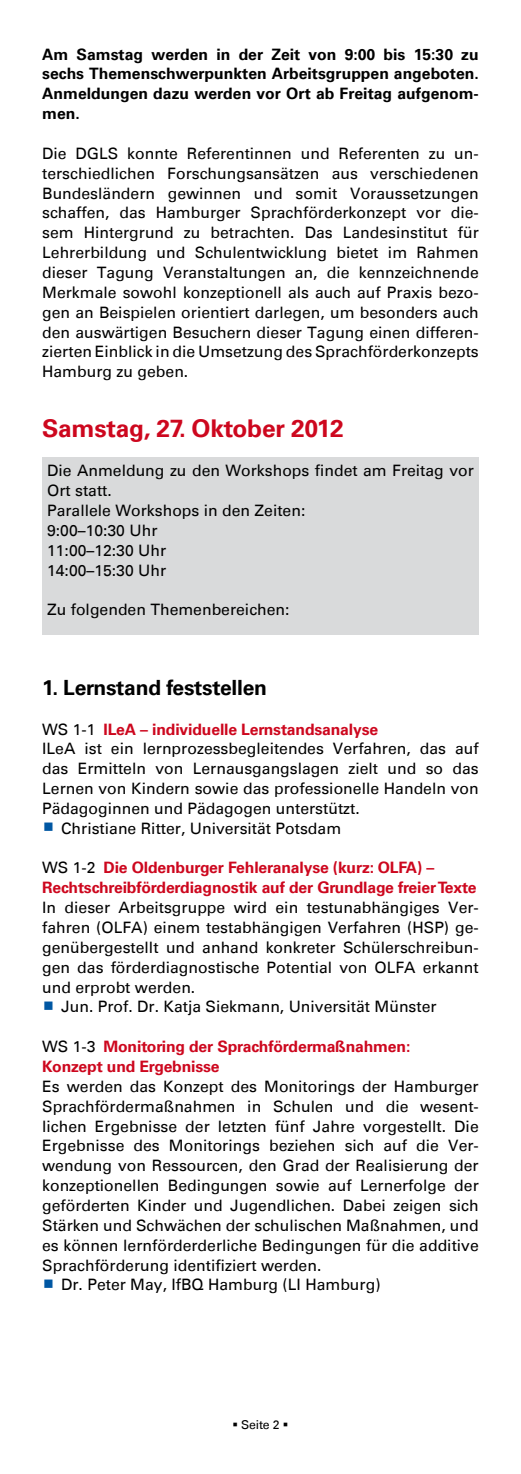
<style>
.page{position:relative;width:521px;height:1474px;background:#fff}
.page>*{position:absolute;margin:0;border:0;box-sizing:border-box;transform-origin:0 0}
.t1{font:700 24.5px "Univers LT";letter-spacing:-.01em;color:#cd071e}
.t2{font:700 21px "Univers LT";letter-spacing:-.01em;color:#000}
.t3{font:15.75px/19.8px "Univers LT";color:#000;text-align:justify}
.t4{font:700 15.75px/19.8px "Univers LT";letter-spacing:-.01em;color:#cd071e}
.t5{font:700 15.75px/19.8px "Univers LT";color:#000;text-align:justify}
.t6{font:12.25px "Univers LT";letter-spacing:-.01em;color:#000}
.s1{font-weight:700;color:#cd071e}
.s2{color:#0057a3}
.s3{font-weight:400;color:#000}
</style>
<div class="page">
<div style="left:42px;top:457px;width:437px;height:178px;background:#d9dadb"></div>
<p class="t5" style="left:42px;top:44px;width:438px">Am Samstag werden in der Zeit von 9:00 bis 15:30 zu sechs Themenschwerpunkten Arbeitsgruppen angeboten.<br>Anmeldungen dazu werden vor Ort ab Freitag aufgenom&shy;men.</p>
<p class="t3" style="left:42px;top:143px;width:438px">Die DGLS konnte Referentinnen und Referenten zu un&shy;terschiedlichen Forschungsansätzen aus verschiedenen Bundesländern gewinnen und somit Voraussetzungen schaffen, das Hamburger Sprachförderkonzept vor die&shy;sem Hintergrund zu betrachten. Das Landesinstitut für Lehrerbildung und Schulentwicklung bietet im Rahmen dieser Tagung Veranstaltungen an, die kennzeichnende Merkmale sowohl konzeptionell als auch auf Praxis bezo&shy;gen an Beispielen orientiert darlegen, um besonders auch den auswärtigen Besuchern dieser Tagung einen differen&shy;zierten Einblick in die Umsetzung des Sprachförderkonzepts Hamburg zu geben.</p>
<h1 class="t1" style="left:42px;top:414px;width:303px">Samstag, 27. Oktober 2012</h1>
<p class="t3" style="left:47px;top:461px;width:428px;text-align:left">Die Anmeldung zu den Workshops findet am Freitag vor<br>Ort statt.<br>Parallele Workshops in den Zeiten:<br>9:00–10:30 Uhr<br>11:00–12:30 Uhr<br>14:00–15:30 Uhr</p>
<p class="t3" style="left:47px;top:600px;width:244px">Zu folgenden Themenbereichen:</p>
<h2 class="t2" style="left:42px;top:675px;width:226px">1. Lernstand feststellen</h2>
<p class="t3" style="left:42px;top:719px;width:438px;text-align:left">WS 1-1 <span class="s1">ILeA – individuelle Lernstandsanalyse<br></span>ILeA ist ein lernprozessbegleitendes Verfahren, das auf das Ermitteln von Lernausgangslagen zielt und so das Lernen von Kindern sowie das professionelle Handeln von Pädagoginnen und Pädagogen unterstützt.</p>
<p class="t3" style="left:42px;top:818px;width:300px"><span class="s2">▪</span> Christiane Ritter, Universität Potsdam</p>
<p class="t4" style="left:42px;top:858px;width:436px"><span class="s3">WS 1-2</span> Die Oldenburger Fehleranalyse (kurz: OLFA) –<br>Rechtschreibförderdiagnostik auf der Grundlage freier Texte</p>
<p class="t3" style="left:42px;top:897px;width:438px">In dieser Arbeitsgruppe wird ein testunabhängiges Ver&shy;fahren (OLFA) einem testabhängigen Verfahren (HSP) ge&shy;genübergestellt und anhand konkreter Schülerschreibun&shy;gen das förderdiagnostische Potential von OLFA erkannt und erprobt werden.</p>
<p class="t3" style="left:42px;top:997px;width:396px"><span class="s2">▪</span> Jun. Prof. Dr. Katja Siekmann, Universität Münster</p>
<p class="t4" style="left:42px;top:1036px;width:370px"><span class="s3">WS 1-3</span> Monitoring der Sprachfördermaßnahmen:<br>Konzept und Ergebnisse</p>
<p class="t3" style="left:42px;top:1076px;width:438px">Es werden das Konzept des Monitorings der Hamburger Sprachfördermaßnahmen in Schulen und die wesent&shy;lichen Ergebnisse der letzten fünf Jahre vorgestellt. Die Ergebnisse des Monitorings beziehen sich auf die Ver&shy;wendung von Ressourcen, den Grad der Realisierung der konzeptionellen Bedingungen sowie auf Lernerfolge der geförderten Kinder und Jugendlichen. Dabei zeigen sich Stärken und Schwächen der schulischen Maßnahmen, und es können lernförderderliche Bedingungen für die additive Sprachförderung identifiziert werden.</p>
<p class="t3" style="left:42px;top:1274px;width:340px"><span class="s2">▪</span> Dr. Peter May, IfBQ Hamburg (LI Hamburg)</p>
<p class="t6" style="left:232px;top:1417px;width:58px">▪ Seite 2 ▪</p>
</div>
